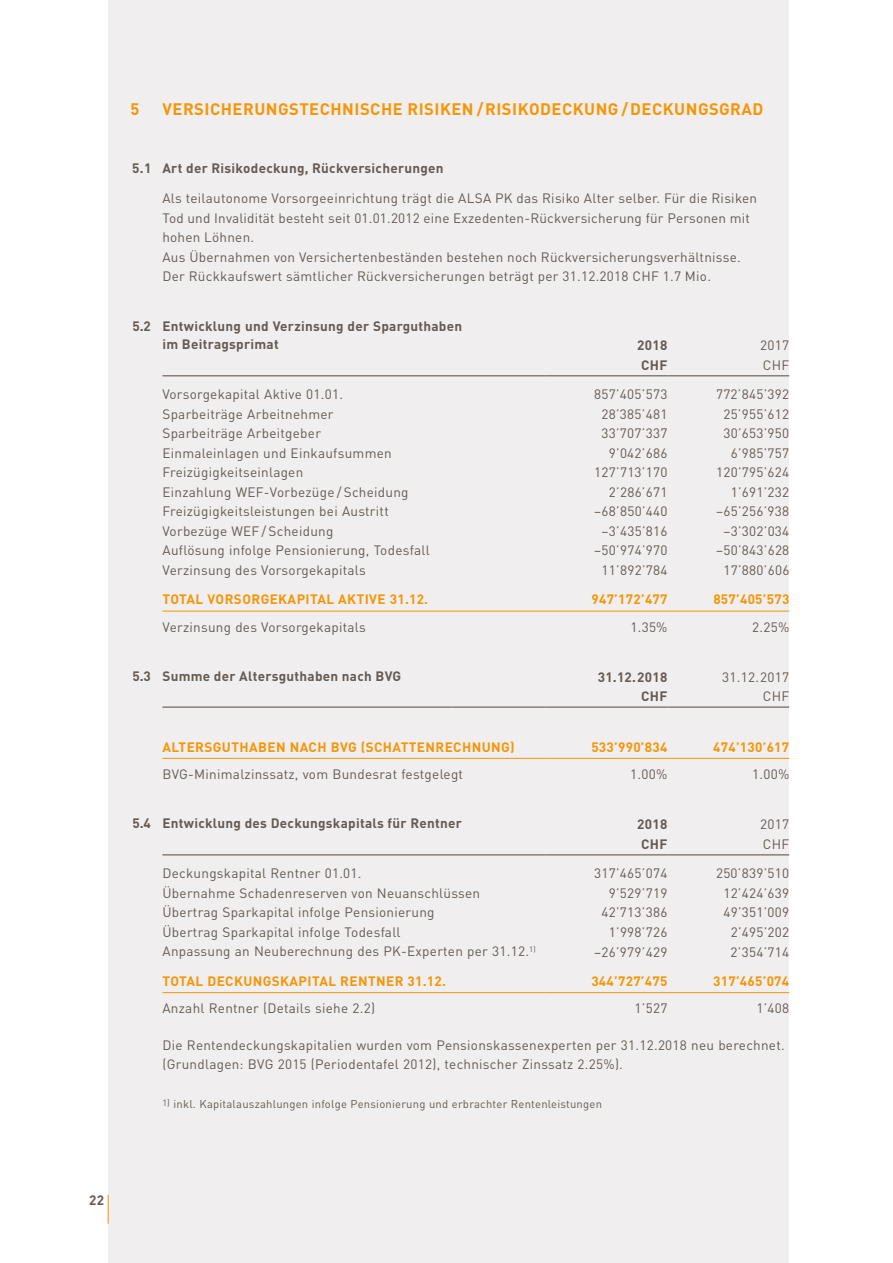
<style>
.page{position:relative;width:893px;height:1263px;background:#fff}
.page>*{position:absolute;margin:0;border:0;box-sizing:border-box;transform-origin:0 0}
.t1{font:700 16.5px "DINOT";letter-spacing:.03em;color:#f49608}
.t2{font:13.5px/19.5px "DINOT";letter-spacing:.02em;color:#655a54}
.t3{font:700 13.5px/19.5px "DINOT";letter-spacing:.02em;color:#655a54}
.t4{font:700 13.5px "DINOT";letter-spacing:.03em;color:#f49608}
.t5{font:11.25px "DINOT";letter-spacing:.02em;color:#655a54}
</style>
<div class="page">
<div style="left:108px;top:0;width:681px;height:1263px;background:#f0eeee"></div>
<svg style="left:108px;top:1195px;width:1px;height:29px"></svg>
<hr style="left:162px;top:375px;width:384px;height:1px;background:#655a54">
<hr style="left:546px;top:375px;width:121px;height:1px;background:#655a54">
<hr style="left:667px;top:375px;width:122px;height:1px;background:#655a54">
<hr style="left:162px;top:611px;width:384px;height:1px;background:#f49608">
<hr style="left:546px;top:611px;width:121px;height:1px;background:#f49608">
<hr style="left:667px;top:611px;width:122px;height:1px;background:#f49608">
<hr style="left:162px;top:706px;width:290px;height:2px;background:#655a54">
<hr style="left:452px;top:706px;width:94px;height:2px;background:#655a54">
<hr style="left:546px;top:706px;width:121px;height:2px;background:#655a54">
<hr style="left:667px;top:706px;width:122px;height:2px;background:#655a54">
<hr style="left:162px;top:758px;width:290px;height:1px;background:#f49608">
<hr style="left:452px;top:758px;width:94px;height:1px;background:#f49608">
<hr style="left:546px;top:758px;width:121px;height:1px;background:#f49608">
<hr style="left:667px;top:758px;width:122px;height:1px;background:#f49608">
<hr style="left:162px;top:854px;width:384px;height:1px;background:#655a54">
<hr style="left:546px;top:854px;width:121px;height:1px;background:#655a54">
<hr style="left:667px;top:854px;width:122px;height:1px;background:#655a54">
<hr style="left:162px;top:992px;width:384px;height:1px;background:#f49608">
<hr style="left:546px;top:992px;width:121px;height:1px;background:#f49608">
<hr style="left:667px;top:992px;width:122px;height:1px;background:#f49608">
<p class="t1" style="left:131px;top:98px;width:10px">5</p>
<p class="t1" style="left:162px;top:98px;width:602px">VERSICHERUNGSTECHNISCHE RISIKEN /RISIKODECKUNG /DECKUNGSGRAD</p>
<p class="t3" style="left:132px;top:158px;width:313px">5.1 Art der Risikodeckung, Rückversicherungen</p>
<p class="t2" style="left:162px;top:188px;width:596px">Als teilautonome Vorsorgeeinrichtung trägt die ALSA PK das Risiko Alter selber. Für die Risiken Tod und Invalidität besteht seit 01.01.2012 eine Exzedenten-Rückversicherung für Personen mit hohen Löhnen.<br>Aus Übernahmen von Versichertenbeständen bestehen noch Rückversicherungsverhältnisse.<br>Der Rückkaufswert sämtlicher Rückversicherungen beträgt per 31.12.2018 CHF 1.7 Mio.</p>
<p class="t3" style="left:162px;top:316px;width:301px;line-height:18.5px;text-indent:-30px">5.2 Entwicklung und Verzinsung der Sparguthaben im Beitragsprimat</p>
<p class="t3" style="left:637px;top:335px;width:32px">2018<br>CHF</p>
<p class="t2" style="left:760px;top:335px;width:30px">2017<br>CHF</p>
<p class="t2" style="left:162px;top:384px;width:182px">Vorsorgekapital Aktive 01.01.</p>
<p class="t2" style="left:594px;top:384px;width:75px">857’405’573</p>
<p class="t2" style="left:716px;top:384px;width:75px">772’845’392</p>
<p class="t2" style="left:162px;top:404px;width:173px">Sparbeiträge Arbeitnehmer</p>
<p class="t2" style="left:601px;top:404px;width:67px">28’385’481</p>
<p class="t2" style="left:723px;top:404px;width:67px">25’955’612</p>
<p class="t2" style="left:162px;top:423px;width:160px">Sparbeiträge Arbeitgeber</p>
<p class="t2" style="left:601px;top:423px;width:67px">33’707’337</p>
<p class="t2" style="left:723px;top:423px;width:67px">30’653’950</p>
<p class="t2" style="left:162px;top:443px;width:231px">Einmaleinlagen und Einkaufsummen</p>
<p class="t2" style="left:609px;top:443px;width:60px">9’042’686</p>
<p class="t2" style="left:731px;top:443px;width:60px">6’985’757</p>
<p class="t2" style="left:162px;top:462px;width:142px">Freizügigkeitseinlagen</p>
<p class="t2" style="left:594px;top:462px;width:75px">127’713’170</p>
<p class="t2" style="left:716px;top:462px;width:75px">120’795’624</p>
<p class="t2" style="left:163px;top:482px;width:248px">Einzahlung WEF-Vorbezüge / Scheidung</p>
<p class="t2" style="left:609px;top:482px;width:60px">2’286’671</p>
<p class="t2" style="left:731px;top:482px;width:60px">1’691’232</p>
<p class="t2" style="left:163px;top:501px;width:228px">Freizügigkeitsleistungen bei Austritt</p>
<p class="t2" style="left:594px;top:501px;width:75px">–68’850’440</p>
<p class="t2" style="left:716px;top:501px;width:75px">–65’256’938</p>
<p class="t2" style="left:163px;top:521px;width:172px">Vorbezüge WEF / Scheidung</p>
<p class="t2" style="left:602px;top:521px;width:67px">–3’435’816</p>
<p class="t2" style="left:723px;top:521px;width:67px">–3’302’034</p>
<p class="t2" style="left:163px;top:540px;width:269px">Auflösung infolge Pensionierung, Todesfall</p>
<p class="t2" style="left:594px;top:540px;width:75px">–50’974’970</p>
<p class="t2" style="left:716px;top:540px;width:75px">–50’843’628</p>
<p class="t2" style="left:163px;top:560px;width:205px">Verzinsung des Vorsorgekapitals</p>
<p class="t2" style="left:602px;top:560px;width:67px">11’892’784</p>
<p class="t2" style="left:723px;top:560px;width:67px">17’880’606</p>
<p class="t4" style="left:163px;top:590px;width:267px">TOTAL VORSORGEKAPITAL AKTIVE 31.12.</p>
<p class="t4" style="left:591px;top:590px;width:78px">947’172’477</p>
<p class="t4" style="left:713px;top:590px;width:78px">857’405’573</p>
<p class="t2" style="left:163px;top:617px;width:205px">Verzinsung des Vorsorgekapitals</p>
<p class="t2" style="left:630px;top:617px;width:39px">1.35%</p>
<p class="t2" style="left:752px;top:617px;width:39px">2.25%</p>
<p class="t3" style="left:132px;top:665px;width:270px">5.3 Summe der Altersguthaben nach BVG</p>
<p class="t3" style="left:598px;top:666px;width:71px;text-align:right">31.12.2018<br>CHF</p>
<p class="t2" style="left:722px;top:666px;width:68px;text-align:right">31.12.2017<br>CHF</p>
<p class="t4" style="left:163px;top:737px;width:354px">ALTERSGUTHABEN NACH BVG (SCHATTENRECHNUNG)</p>
<p class="t4" style="left:591px;top:737px;width:78px">533’990’834</p>
<p class="t4" style="left:713px;top:737px;width:78px">474’130’617</p>
<p class="t2" style="left:162px;top:764px;width:302px">BVG-Minimalzinssatz, vom Bundesrat festgelegt</p>
<p class="t2" style="left:630px;top:764px;width:39px">1.00%</p>
<p class="t2" style="left:752px;top:764px;width:39px">1.00%</p>
<p class="t3" style="left:132px;top:813px;width:331px">5.4 Entwicklung des Deckungskapitals für Rentner</p>
<p class="t3" style="left:637px;top:814px;width:32px">2018<br>CHF</p>
<p class="t2" style="left:760px;top:814px;width:30px">2017<br>CHF</p>
<p class="t2" style="left:162px;top:863px;width:201px">Deckungskapital Rentner 01.01.</p>
<p class="t2" style="left:594px;top:863px;width:75px">317’465’074</p>
<p class="t2" style="left:716px;top:863px;width:75px">250’839’510</p>
<p class="t2" style="left:162px;top:883px;width:319px">Übernahme Schadenreserven von Neuanschlüssen</p>
<p class="t2" style="left:609px;top:883px;width:60px">9’529’719</p>
<p class="t2" style="left:723px;top:883px;width:67px">12’424’639</p>
<p class="t2" style="left:162px;top:902px;width:274px">Übertrag Sparkapital infolge Pensionierung</p>
<p class="t2" style="left:601px;top:902px;width:67px">42’713’386</p>
<p class="t2" style="left:723px;top:902px;width:67px">49’351’009</p>
<p class="t2" style="left:162px;top:922px;width:240px">Übertrag Sparkapital infolge Todesfall</p>
<p class="t2" style="left:609px;top:922px;width:60px">1’998’726</p>
<p class="t2" style="left:731px;top:922px;width:60px">2’495’202</p>
<p class="t2" style="left:162px;top:941px;width:375px">Anpassung an Neuberechnung des PK-Experten per 31.12.<sup>1)</sup></p>
<p class="t2" style="left:594px;top:941px;width:75px">–26’979’429</p>
<p class="t2" style="left:731px;top:941px;width:60px">2’354’714</p>
<p class="t4" style="left:163px;top:972px;width:285px">TOTAL DECKUNGSKAPITAL RENTNER 31.12.</p>
<p class="t4" style="left:591px;top:972px;width:78px">344’727’475</p>
<p class="t4" style="left:713px;top:972px;width:78px">317’465’074</p>
<p class="t2" style="left:162px;top:998px;width:214px">Anzahl Rentner (Details siehe 2.2)</p>
<p class="t2" style="left:635px;top:998px;width:34px">1’527</p>
<p class="t2" style="left:756px;top:998px;width:34px">1’408</p>
<p class="t2" style="left:162px;top:1034px;width:624px">Die Rentendeckungskapitalien wurden vom Pensionskassenexperten per 31.12.2018 neu berechnet. (Grundlagen: BVG 2015 (Periodentafel 2012), technischer Zinssatz 2.25%).</p>
<p class="t5" style="left:162px;top:1096px;width:441px"><sup>1)</sup> inkl. Kapitalauszahlungen infolge Pensionierung und erbrachter Rentenleistungen</p>
<p class="t3" style="left:89px;top:1190px;width:16px">22</p>
</div>
